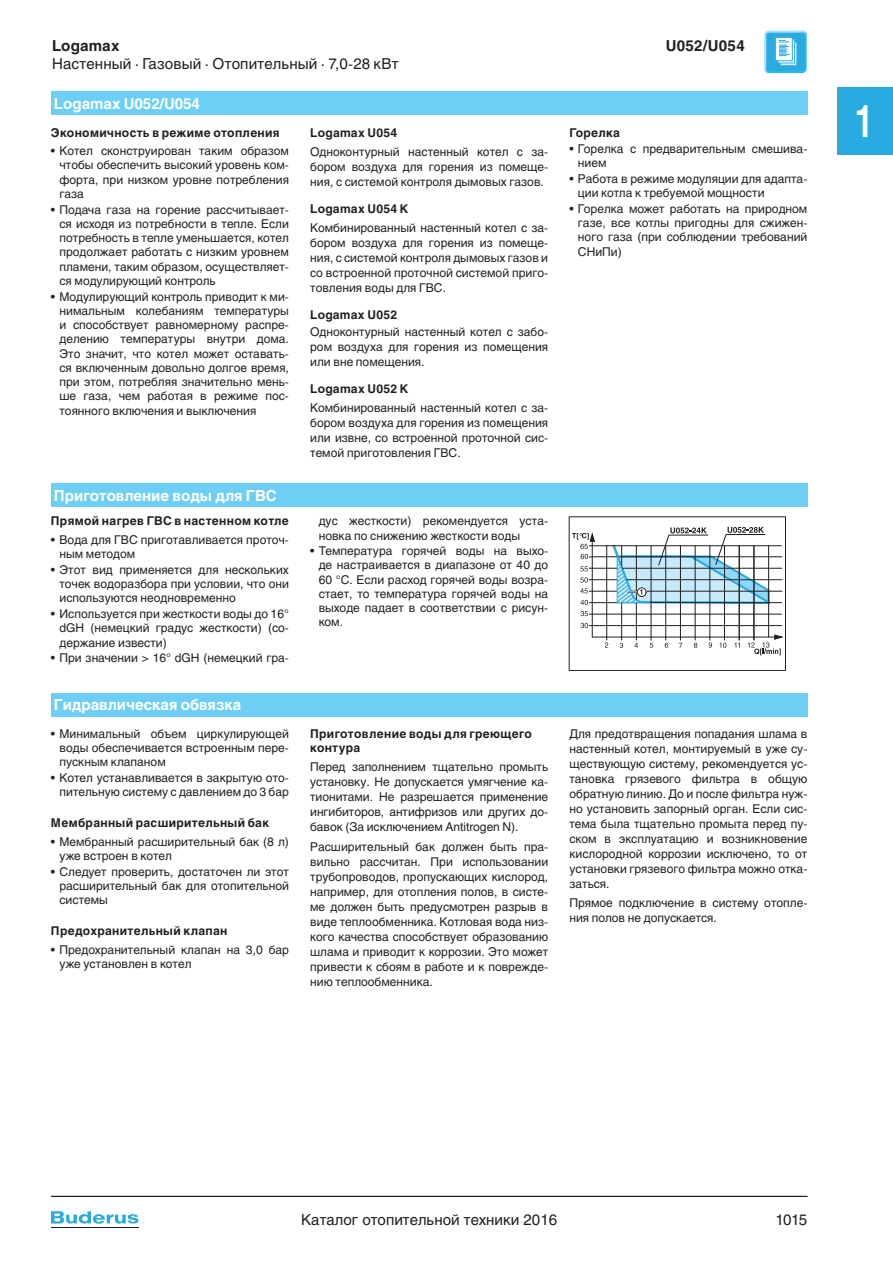
<style>
.page{position:relative;width:893px;height:1263px;background:#fff}
.page>*{position:absolute;margin:0;border:0;box-sizing:border-box;transform-origin:0 0}
.t1{font:700 condensed 45px "Helios C Cn";color:#fff;scale:.8 1}
.t2{font:15px "Helios C";color:#231f20}
.t3{font:700 15px "Helios C";color:#fff}
.t4{font:700 15px "Helios C";letter-spacing:.015em;color:#231f20}
.t5{font:12px/14.2px "Helios C";color:#231f20;text-align:justify}
.t6{font:700 12px/14.2px "Helios C";letter-spacing:.025em;color:#231f20}
</style>
<div class="page">
<svg style="left:51px;top:1211px;width:87px;height:13px"></svg>
<hr style="left:51px;top:1227px;width:87px;height:1px;background:#221e1f">
<div style="left:837px;top:87px;width:55px;height:68px;background:#29abe2"></div>
<hr style="left:51px;top:1196px;width:756px;height:1px;background:#221e1f">
<svg style="left:767px;top:30px;width:37px;height:1px"></svg>
<svg style="left:764px;top:31px;width:43px;height:42px;background:#61c2ea"></svg>
<div style="left:51px;top:92px;width:756px;height:23px;background:#6dcff6"></div>
<div style="left:51px;top:693px;width:756px;height:23px;background:#6dcff6"></div>
<div style="left:51px;top:484px;width:756px;height:23px;background:#6dcff6"></div>
<hr style="left:592px;top:637px;width:184px;height:1px;background:#221e1f">
<hr style="left:592px;top:541px;width:1px;height:96px;background:#221e1f">
<hr style="left:592px;top:557px;width:190px;height:1px;background:#221e1f">
<hr style="left:592px;top:568px;width:190px;height:1px;background:#221e1f">
<hr style="left:592px;top:579px;width:190px;height:1px;background:#221e1f">
<hr style="left:592px;top:591px;width:190px;height:1px;background:#221e1f">
<hr style="left:592px;top:602px;width:190px;height:1px;background:#221e1f">
<hr style="left:592px;top:625px;width:190px;height:1px;background:#221e1f">
<svg style="left:580px;top:623px;width:12px;height:5px"></svg>
<svg style="left:580px;top:600px;width:12px;height:5px"></svg>
<svg style="left:580px;top:577px;width:12px;height:17px"></svg>
<svg style="left:580px;top:566px;width:12px;height:5px"></svg>
<hr style="left:592px;top:546px;width:189px;height:1px;background:#221e1f">
<hr style="left:592px;top:614px;width:190px;height:1px;background:#221e1f">
<svg style="left:572px;top:533px;width:23px;height:26px"></svg>
<svg style="left:580px;top:611px;width:12px;height:5px"></svg>
<svg style="left:605px;top:527px;width:178px;height:128px"></svg>
<hr style="left:569px;top:517px;width:217px;height:1px;background:#221e1f">
<hr style="left:785px;top:517px;width:1px;height:154px;background:#221e1f">
<hr style="left:569px;top:670px;width:216px;height:1px;background:#221e1f">
<hr style="left:569px;top:517px;width:1px;height:154px;background:#221e1f">
<p class="t4" style="left:52px;top:37px;width:69px">Logamax</p>
<p class="t4" style="left:666px;top:37px;width:80px">U052/U054</p>
<p class="t2" style="left:52px;top:58px;width:348px">Настенный · Газовый · Отопительный · 7,0-28 кВт</p>
<p class="t3" style="left:54px;top:95px;width:148px">Logamax U052/U054</p>
<p class="t6" style="left:51px;top:125px;width:230px">Экономичность в режиме отопления</p>
<p class="t5" style="left:59px;top:145px;width:231px;text-indent:-8px">• Котел сконструирован таким образом чтобы обеспечить высокий уровень ком&shy;форта, при низком уровне пот ребления газа</p>
<p class="t5" style="left:59px;top:203px;width:231px;text-indent:-8px">• Подача газа на горение рассчитывает&shy;ся исходя из потребности в тепле. Если потребность в тепле уменьшается, котел продолжает работать с низким уровнем пламени, таким образом, осуществляет&shy;ся модулирующий контроль</p>
<p class="t5" style="left:59px;top:290px;width:231px;text-indent:-8px">• Модулирующий контроль приводит к ми&shy;нимальным колебаниям температуры и способствует равномерному распре&shy;делению температуры внутри дома.<br>Это значит, что котел может оставать&shy;ся включенным довольно долгое время, при этом, потребляя значительно мень&shy;ше газа, чем работая в режиме пос&shy;тоянного включения и выключения</p>
<p class="t3" style="left:54px;top:487px;width:224px">Приготовление воды для ГВС</p>
<p class="t6" style="left:51px;top:514px;width:239px">Прямой нагрев ГВС в настенном котле</p>
<p class="t5" style="left:59px;top:533px;width:231px;text-indent:-8px">• Вода для ГВС приготавливается про точ&shy;ным методом</p>
<p class="t5" style="left:59px;top:563px;width:231px;text-indent:-8px">• Этот вид применяется для нескольких точек водоразбора при условии, что они используются неодновременно</p>
<p class="t5" style="left:59px;top:608px;width:231px;text-indent:-8px">• Используется при жесткости воды до 16° dGH (немецкий градус жесткости) (со&shy;держание извести)</p>
<p class="t5" style="left:51px;top:652px;width:239px">• При значении &gt; 16° dGH (немецкий гра-</p>
<p class="t3" style="left:54px;top:696px;width:189px">Гидравлическая обвязка</p>
<p class="t5" style="left:59px;top:727px;width:231px;text-indent:-8px">• Минимальный объем циркулирующей во ды обеспечивается встроенным пере&shy;пускным клапаном</p>
<p class="t5" style="left:51px;top:771px;width:239px;text-align:right">• Котел устанавливается в закрытую ото - пительную систему с давлением до 3 бар</p>
<p class="t6" style="left:51px;top:816px;width:220px">Мембранный расширительный бак</p>
<p class="t5" style="left:59px;top:835px;width:231px;text-indent:-8px">• Мембранный расширительный бак (8 л) уже встроен в котел</p>
<p class="t5" style="left:59px;top:865px;width:231px;text-indent:-8px">• Следует проверить, достаточен ли этот расширительный бак для отопительной системы</p>
<p class="t6" style="left:51px;top:924px;width:178px">Предохранительный клапан</p>
<p class="t5" style="left:59px;top:943px;width:231px;text-indent:-8px">• Предохранительный клапан на 3,0 бар уже установлен в котел</p>
<p class="t6" style="left:310px;top:125px;width:89px">Logamax U054</p>
<p class="t5" style="left:310px;top:145px;width:239px;line-height:15px">Одноконтурный настенный котел с за - бором воздуха для горения из помеще&shy;ния, с системой контроля дымовых газов.</p>
<p class="t6" style="left:310px;top:202px;width:100px">Logamax U054 K</p>
<p class="t5" style="left:310px;top:221px;width:239px;line-height:15px">Комбинированный настенный котел с за&shy;бором воздуха для го рения из помеще&shy;ния, с системой контроля дымовых газов и со встроенной проточной системой приго&shy;товления воды для ГВС.</p>
<p class="t6" style="left:310px;top:308px;width:88px">Logamax U052</p>
<p class="t5" style="left:310px;top:325px;width:239px;line-height:15px">Одноконтурный настенный котел с забо&shy;ром воздуха для горения из помещения или вне помещения.</p>
<p class="t6" style="left:310px;top:382px;width:100px">Logamax U052 K</p>
<p class="t5" style="left:310px;top:401px;width:239px;line-height:15px">Комбинированный настенный котел с за&shy;бором воздуха для горения из помещения или извне, со встроенной проточной сис&shy;темой приготовления ГВС.</p>
<p class="t5" style="left:319px;top:515px;width:231px">дус жесткости) рекомендуется уста&shy;новка по снижению жесткости воды</p>
<p class="t5" style="left:319px;top:545px;width:231px;text-indent:-8px">• Температура горячей воды на выхо&shy;де настраивается в диапазоне от 40 до 60 °C. Если расход горячей воды возра&shy;стает, то температура горячей воды на выходе падает в соответствии с рисун&shy;ком.</p>
<p class="t6" style="left:310px;top:726px;width:223px">Приготовление воды для греющего контура</p>
<p class="t5" style="left:310px;top:760px;width:239px;line-height:15px">Перед заполнением тщательно промыть установку. Не допускается умягчение ка&shy;тионитами. Не разрешается приме нение ингибиторов, антифризов или других до&shy;бавок (За исключением Antitrogen N).</p>
<p class="t5" style="left:310px;top:840px;width:239px;line-height:15px">Расширительный бак должен быть пра&shy;вильно рассчитан. При использовании трубопроводов, пропускающих кислород, например, для отопления полов, в систе&shy;ме должен быть предусмотрен разрыв в виде теплообменника. Котловая вода низ&shy;кого качества способствует образованию шлама и приводит к коррозии. Это может привести к сбоям в работе и к поврежде&shy;нию теплообменника.</p>
<p class="t6" style="left:569px;top:125px;width:52px">Горелка</p>
<p class="t5" style="left:578px;top:142px;width:231px;text-indent:-8px">• Горелка с предварительным смешива - нием</p>
<p class="t5" style="left:578px;top:172px;width:231px;text-indent:-8px">• Работа в режиме модуляции для адапта&shy;ции котла к требуемой мощности</p>
<p class="t5" style="left:578px;top:202px;width:231px;text-indent:-8px">• Горелка может работать на природном газе, все котлы пригодны для сжижен - ного газа (при соблюдении требований СНиПи)</p>
<p class="t5" style="left:569px;top:727px;width:239px;line-height:15px">Для предотвращения попадания шлама в настенный котел, монтируемый в уже су - ществующую систему, рекомендуется ус&shy;тановка грязевого фильтра в общую обратную линию. До и после фильтра нуж&shy;но установить запорный орган. Если сис&shy;тема была тщательно промыта перед пу&shy;ском в эксплуатацию и возникновение кислородной коррозии исключено, то от установки грязевого фильтра можно отка&shy;заться.</p>
<p class="t5" style="left:569px;top:896px;width:239px;line-height:15px">Прямое подключение в систему ото п ле&shy;ния полов не допускается.</p>
<h1 class="t1" style="left:856px;top:94px;width:23px">1</h1>
<p class="t2" style="left:301px;top:1214px;width:258px">Каталог отопительной техники 2016</p>
<p class="t2" style="left:775px;top:1214px;width:33px">1015</p>
</div>
